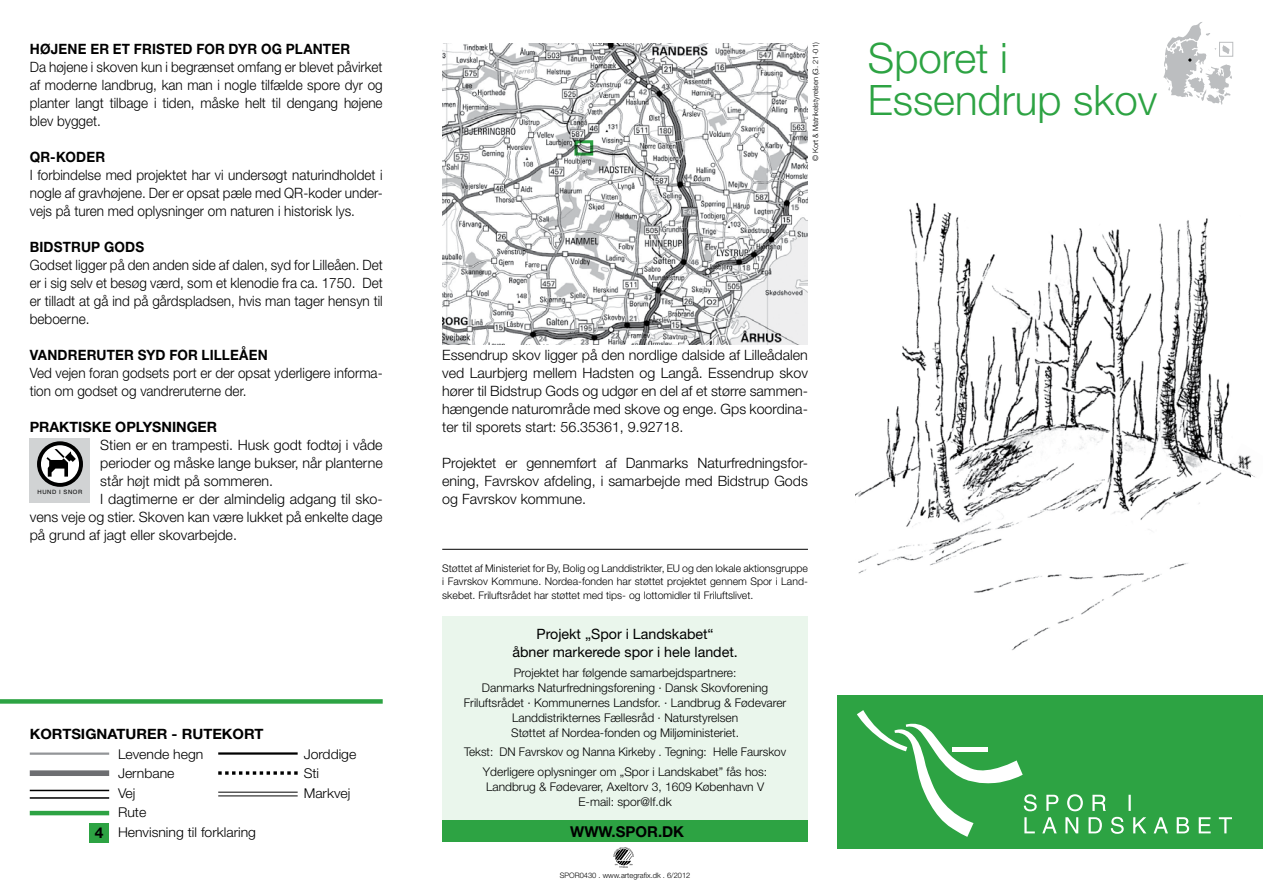
<style>
.page{position:relative;width:1263px;height:893px;background:#fff}
.page>*{position:absolute;margin:0;border:0;box-sizing:border-box;transform-origin:0 0}
.t1{font:300 42px/42px "Helvetica Neue";color:#2da343}
.t2{font:700 15px "Helvetica Neue";color:#000}
.t3{font:300 14.25px/18px "Helvetica Neue";color:#000;text-align:justify}
.t4{font:300 14.25px/18px "Helvetica Neue";color:#000;text-align:justify;scale:.95 1}
.t5{font:700 14.25px "Helvetica Neue";letter-spacing:.005em;color:#000;scale:.95 1}
.t6{font:14.25px/18px "Helvetica Neue";color:#000;text-align:center}
.t7{font:700 14.25px "Helvetica Neue";letter-spacing:.005em;color:#000;scale:1.04 1}
.t8{font:700 14.25px "Helvetica Neue";letter-spacing:.005em;color:#000}
.t9{font:300 13.5px/19.5px "Helvetica Neue";color:#000;scale:1.04 1}
.t10{font:300 12px/15px "Helvetica Neue";color:#000;text-align:center}
.t11{font:300 10.5px/13.5px "Helvetica Neue";color:#000;text-align:justify}
.t12{font:300 7.5px "Helvetica Neue";color:#000}
.t13{font:5.85px "Helvetica";letter-spacing:.1em;color:#000}
.s1{font-weight:700;font-size:15px}
</style>
<div class="page">
<img style="left:855px;top:202px;width:375px;height:449px">
<div style="left:442px;top:617px;width:366px;height:209px;background:#eaf6ec"></div>
<div style="left:442px;top:821px;width:366px;height:21px;background:#2da343"></div>
<hr style="left:442px;top:549px;width:366px;height:1px;background:#000">
<div style="left:30px;top:439px;width:60px;height:64px;background:#d1d3d4"></div>
<svg style="left:39px;top:443px;width:42px;height:42px"></svg>
<div style="left:37px;top:441px;width:46px;height:46px;border:4px solid #000;border-radius:50%"></div>
<svg style="left:46px;top:449px;width:30px;height:28px"></svg>
<div style="left:1219px;top:42px;width:14px;height:15px;border:1px solid #bcbec0"></div>
<div style="left:838px;top:695px;width:425px;height:153px;background:#2da343"></div>
<svg style="left:857px;top:710px;width:375px;height:127px"></svg>
<svg style="left:1163px;top:22px;width:69px;height:83px"></svg>
<svg style="left:613px;top:847px;width:21px;height:21px"></svg>
<img style="left:442px;top:43px;width:366px;height:302px">
<div style="left:574px;top:140px;width:19px;height:16px;border:3px solid #2da343"></div>
<div style="left:0;top:699px;width:383px;height:5px;background:#2da343"></div>
<hr style="left:30px;top:752px;width:79px;height:3px;background:#939598">
<hr style="left:218px;top:752px;width:80px;height:3px;background:#000">
<hr style="left:30px;top:811px;width:79px;height:4px;background:#2da343">
<div style="left:89px;top:823px;width:20px;height:19px;background:#2da343"></div>
<svg style="left:218px;top:771px;width:80px;height:4px"></svg>
<hr style="left:218px;top:792px;width:80px;height:1px;background:#000">
<hr style="left:218px;top:795px;width:80px;height:1px;background:#000">
<hr style="left:30px;top:790px;width:79px;height:1px;background:#000">
<hr style="left:30px;top:797px;width:79px;height:2px;background:#000">
<div style="left:30px;top:770px;width:79px;height:6px;background:#6d6e71"></div>
<img style="left:1230px;top:455px;width:25px;height:23px">
<p class="t5" style="left:30px;top:40px;width:339px">HØJENE ER ET FRISTED FOR DYR OG PLANTER</p>
<p class="t4" style="left:30px;top:58px;width:373px">Da højene i skoven kun i begrænset omfang er blevet påvirket af moderne landbrug, kan man i nogle tilfælde spore dyr og planter langt tilbage i tiden, måske helt til dengang højene blev bygget.</p>
<p class="t5" style="left:30px;top:148px;width:81px">QR-KODER</p>
<p class="t4" style="left:30px;top:166px;width:373px">I forbindelse med projektet har vi undersøgt naturindholdet i nogle af gravhøjene. Der er opsat pæle med QR-koder under&shy;vejs på turen med oplysninger om naturen i historisk lys.</p>
<p class="t5" style="left:30px;top:238px;width:121px">BIDSTRUP GODS</p>
<p class="t4" style="left:30px;top:256px;width:373px">Godset ligger på den anden side af dalen, syd for Lilleåen. Det er i sig selv et besøg værd, som et klenodie fra ca. 1750. Det er tilladt at gå ind på gårdspladsen, hvis man tager hensyn til beboerne.</p>
<p class="t5" style="left:30px;top:346px;width:252px">VANDRERUTER SYD FOR LILLEÅEN</p>
<p class="t4" style="left:30px;top:364px;width:373px">Ved vejen foran godsets port er der opsat yderligere informa&shy;tion om godset og vandreruterne der.</p>
<p class="t8" style="left:30px;top:418px;width:189px">PRAKTISKE OPLYSNINGER</p>
<p class="t3" style="left:100px;top:436px;width:284px">Stien er en trampesti. Husk godt fodtøj i våde</p>
<p class="t3" style="left:100px;top:454px;width:284px">perioder og måske lange bukser, når planterne</p>
<p class="t3" style="left:100px;top:472px;width:174px">står højt midt på sommeren.</p>
<p class="t3" style="left:100px;top:490px;width:284px">I dagtimerne er der almindelig adgang til sko-</p>
<p class="t3" style="left:30px;top:508px;width:354px">vens veje og stier. Skoven kan være lukket på enkelte dage</p>
<p class="t3" style="left:30px;top:526px;width:209px">på grund af jagt eller skovarbejde.</p>
<p class="t13" style="left:37px;top:489px;width:46px">HUND I SNOR</p>
<p class="t7" style="left:30px;top:726px;width:226px">KORTSIGNATURER - RUTEKORT</p>
<p class="t9" style="left:118px;top:744px;width:84px">Levende hegn</p>
<p class="t9" style="left:304px;top:744px;width:52px">Jorddige</p>
<p class="t9" style="left:118px;top:764px;width:56px">Jernbane</p>
<p class="t9" style="left:304px;top:764px;width:16px">Sti</p>
<p class="t9" style="left:118px;top:783px;width:18px">Vej</p>
<p class="t9" style="left:304px;top:783px;width:46px">Markvej</p>
<p class="t9" style="left:95px;top:803px;width:156px;text-indent:23px">Rute<br><span class="s1">4</span> Henvisning til forklaring</p>
<p class="t12" style="left:811px;top:161px;width:120px;rotate:-90deg">© Kort &amp; Matrikelstyrelsen (G. 21-01)</p>
<h1 class="t1" style="left:868px;top:36px;width:291px">Sporet i<br>Essendrup skov</h1>
<p class="t3" style="left:442px;top:346px;width:367px">Essendrup skov ligger på den nordlige dalside af Lilleådalen ved Laurbjerg mellem Hadsten og Langå. Essendrup skov hører til Bidstrup Gods og udgør en del af et større sammen&shy;hængende naturområde med skove og enge. Gps koordina&shy;ter til sporets start: 56.35361, 9.92718.</p>
<p class="t3" style="left:442px;top:454px;width:367px">Projektet er gennemført af Danmarks Naturfredningsfor&shy;ening, Favrskov afdeling, i samarbejde med Bidstrup Gods og Favrskov kommune.</p>
<p class="t11" style="left:442px;top:561px;width:367px">Støttet af Ministeriet for By, Bolig og Landdistrikter, EU og den lokale aktionsgruppe i Favrskov Kommune. Nordea-fonden har støttet projektet gennem Spor i Land&shy;skebet. Friluftsrådet har støttet med tips- og lottomidler til Friluftslivet.</p>
<p class="t6" style="left:512px;top:625px;width:227px">Projekt „Spor i Landskabet“<br>åbner markerede spor i hele landet.</p>
<p class="t10" style="left:464px;top:665px;width:324px">Projektet har følgende samarbejdspartnere:<br>Danmarks Naturfredningsforening · Dansk Skovforening Friluftsrådet · Kommunernes Landsfor. · Landbrug &amp; Fødevarer Landdistrikternes Fællesråd · Naturstyrelsen<br>Støttet af Nordea-fonden og Miljøministeriet.</p>
<p class="t10" style="left:464px;top:742px;width:323px;line-height:19.5px">Tekst: DN Favrskov og Nanna Kirkeby . Tegning: Helle Faurskov<br>Yderligere oplysninger om „Spor i Landskabet” fås hos:</p>
<p class="t10" style="left:486px;top:779px;width:280px">Landbrug &amp; Fødevarer, Axeltorv 3, 1609 København V<br>E-mail: spor@lf.dk</p>
<p class="t2" style="left:570px;top:823px;width:115px">WWW.SPOR.DK</p>
<p class="t12" style="left:560px;top:870px;width:132px">SPOR0430 . www.artegrafix.dk . 6/2012</p>
</div>
